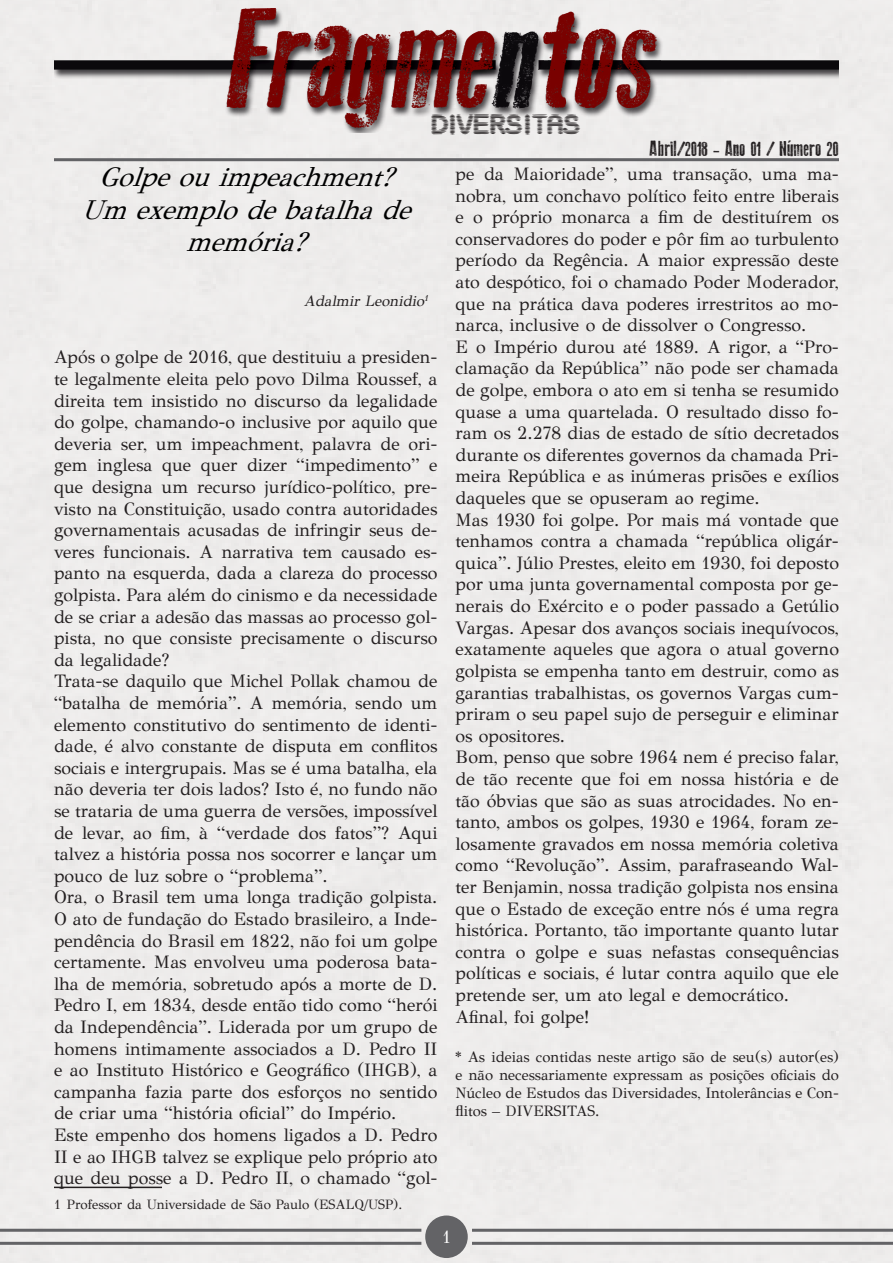
<style>
.page{position:relative;width:893px;height:1263px;background:#fff}
.page>*{position:absolute;margin:0;border:0;box-sizing:border-box;transform-origin:0 0}
.titulo{font:italic 27px/32.4px "GFS Didot";color:#000;text-align:center}
.t1{font:25.5px "Boob Toob";color:#231f20}
.t2{font:21px "Old Press";color:#231f20}
.padrão{font:18px/21.6px "GFS Didot";color:#231f20;text-align:justify}
.t3{font:18px "GFS Didot";color:#fff}
.padrão-2{font:15px/18px "GFS Didot";color:#231f20;text-align:justify}
.autor{font:italic 15px "GFS Didot";color:#231f20}
.padrão-3{font:13.5px "GFS Didot";color:#231f20}
</style>
<div class="page">
<div style="left:425px;top:1215px;width:43px;height:43px;background:#636366;border-radius:50%"></div>
<img style="left:54px;top:5px;width:785px;height:127px">
<hr style="left:0;top:1229px;width:421px;height:3px;background:#636366">
<hr style="left:0;top:1242px;width:421px;height:3px;background:#636366">
<hr style="left:472px;top:1229px;width:421px;height:3px;background:#636366">
<hr style="left:472px;top:1242px;width:421px;height:3px;background:#636366">
<hr style="left:54px;top:158px;width:785px;height:3px;background:#636366">
<hr style="left:54px;top:1186px;width:108px;height:2px;background:#231f20">
<h2 class="t1" style="left:431px;top:109px;width:151px">DIVERSITAS</h2>
<p class="t2" style="left:650px;top:136px;width:191px">Abril/2018 - Ano 01 / Número 20</p>
<p class="titulo" style="left:82px;top:159px;width:344px">Golpeouimpeachment?<br>Umexemplodebatalhade memória?</p>
<p class="autor" style="left:304px;top:289px;width:127px">Adalmir Leonidio<sup>1</sup></p>
<p class="padrão" style="left:54px;top:345px;width:385px">Após o golpe de 2016, que destituiu a presiden&shy;te legalmente eleita pelo povo Dilma Roussef, a direita tem insistido no discurso da legalidade do golpe, chamando-o inclusive por aquilo que deveria ser, um impeachment, palavra de ori&shy;gem inglesa que quer dizer “impedimento” e que designa um recurso jurídico-político, pre&shy;visto na Constituição, usado contra autoridades governamentais acusadas de infringir seus de&shy;veres funcionais. A narrativa tem causado es&shy;panto na esquerda, dada a clareza do processo golpista. Para além do cinismo e da necessidade de se criar a adesão das massas ao processo gol&shy;pista, no que consiste precisamente o discurso da legalidade?</p>
<p class="padrão" style="left:54px;top:669px;width:385px">Trata-se daquilo que Michel Pollak chamou de “batalha de memória”. A memória, sendo um elemento constitutivo do sentimento de identi&shy;dade, é alvo constante de disputa em conflitos sociais e intergrupais. Mas se é uma batalha, ela não deveria ter dois lados? Isto é, no fundo não se trataria de uma guerra de versões, impossível de levar, ao fim, à “verdade dos fatos”? Aqui talvez a história possa nos socorrer e lançar um pouco de luz sobre o “problema”.</p>
<p class="padrão" style="left:54px;top:885px;width:385px">Ora, o Brasil tem uma longa tradição golpista.<br>O ato de fundação do Estado brasileiro, a Inde&shy;pendência do Brasil em 1822, não foi um golpe certamente. Mas envolveu uma poderosa bata&shy;lha de memória, sobretudo após a morte de D.<br>Pedro I, em 1834, desde então tido como “herói da Independência”. Liderada por um grupo de homens intimamente associados a D. Pedro II e ao Instituto Histórico e Geográfico (IHGB), a campanha fazia parte dos esforços no sentido de criar uma “história oficial” do Império.</p>
<p class="padrão" style="left:54px;top:1123px;width:385px">Este empenho dos homens ligados a D. Pedro II e ao IHGB talvez se explique pelo próprio ato que deu posse a D. Pedro II, o chamado “gol-</p>
<p class="padrão-3" style="left:54px;top:1193px;width:350px">1 Professor da Universidade de São Paulo (ESALQ/USP).</p>
<p class="padrão" style="left:455px;top:162px;width:385px">pe da Maioridade”, uma transação, uma ma&shy;nobra, um conchavo político feito entre liberais e o próprio monarca a fim de destituírem os conservadores do poder e pôr fim ao turbulento período da Regência. A maior expressão deste ato despótico, foi o chamado Poder Moderador, que na prática dava poderes irrestritos ao mo&shy;narca, inclusive o de dissolver o Congresso.</p>
<p class="padrão" style="left:455px;top:335px;width:385px">E o Império durou até 1889. A rigor, a “Pro&shy;clamação da República” não pode ser chamada de golpe, embora o ato em si tenha se resumido quase a uma quartelada. O resultado disso fo&shy;ram os 2.278 dias de estado de sítio decretados durante os diferentes governos da chamada Pri&shy;meira República e as inúmeras prisões e exílios daqueles que se opuseram ao regime.</p>
<p class="padrão" style="left:455px;top:508px;width:385px">Mas 1930 foi golpe. Por mais má vontade que tenhamos contra a chamada “república oligár&shy;quica”. Júlio Prestes, eleito em 1930, foi deposto por uma junta governamental composta por ge&shy;nerais do Exército e o poder passado a Getúlio Vargas. Apesar dos avanços sociais inequívocos, exatamente aqueles que agora o atual governo golpista se empenha tanto em destruir, como as garantias trabalhistas, os governos Vargas cum&shy;priram o seu papel sujo de perseguir e eliminar os opositores.</p>
<p class="padrão" style="left:455px;top:745px;width:385px">Bom, penso que sobre 1964 nem é preciso falar, de tão recente que foi em nossa história e de tão óbvias que são as suas atrocidades. No en&shy;tanto, ambos os golpes, 1930 e 1964, foram ze&shy;losamente gravados em nossa memória coletiva como “Revolução”. Assim, parafraseando Wal&shy;ter Benjamin, nossa tradição golpista nos ensina que o Estado de exceção entre nós é uma regra histórica. Portanto, tão importante quanto lutar contra o golpe e suas nefastas consequências políticas e sociais, é lutar contra aquilo que ele pretende ser, um ato legal e democrático.</p>
<p class="padrão" style="left:455px;top:1004px;width:135px">Afinal, foi golpe!</p>
<p class="padrão-2" style="left:455px;top:1047px;width:385px">* As ideias contidas neste artigo são de seu(s) autor(es) e não necessariamente expressam as posições oficiais do Núcleo de Estudos das Diversidades, Intolerâncias e Con&shy;flitos – DIVERSITAS.</p>
<p class="t3" style="left:442px;top:1222px;width:10px">1</p>
</div>
